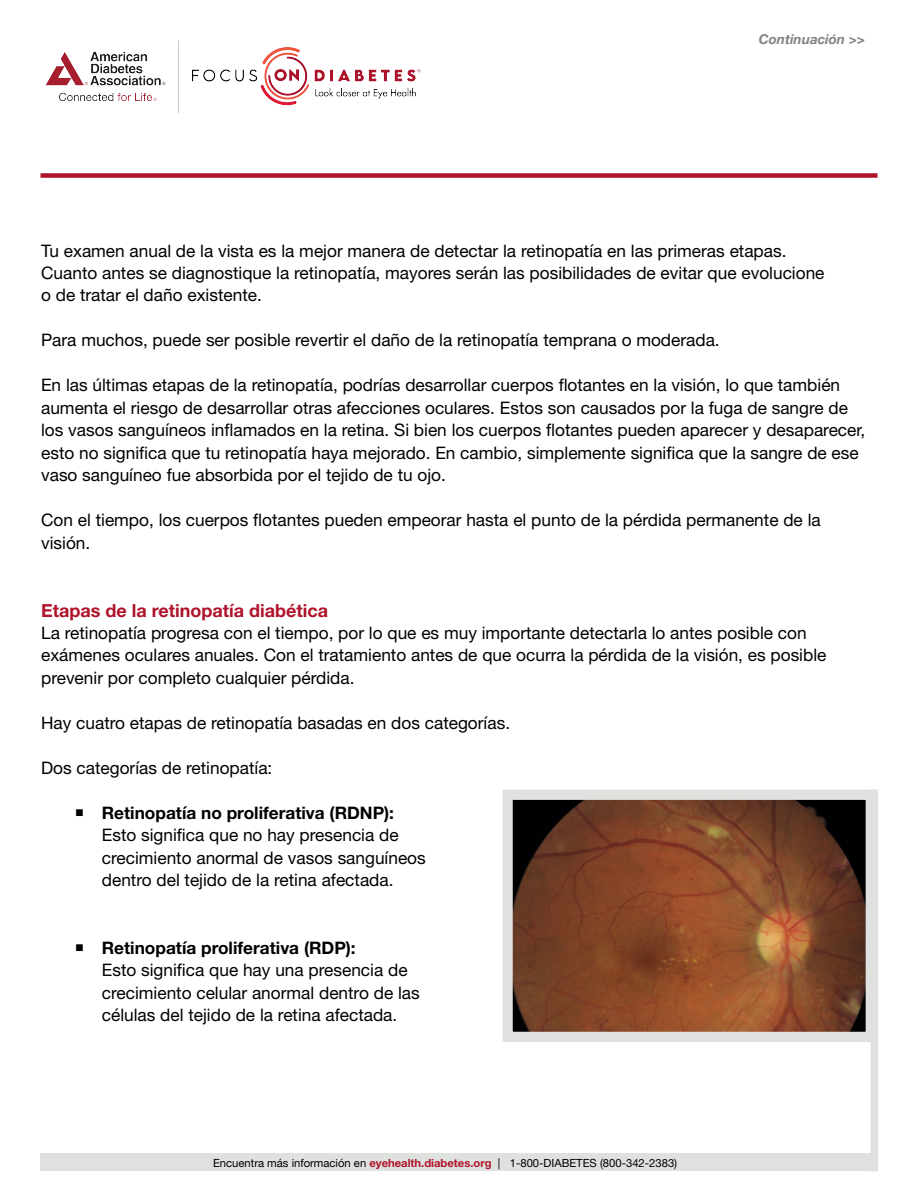
<style>
.page{position:relative;width:918px;height:1188px;background:#fff}
.page>*{position:absolute;margin:0;border:0;box-sizing:border-box;transform-origin:0 0}
.t1{font:700 18px "Helvetica Neue LT Pro";color:#ae132a}
.t2{font:17.25px/22.5px "Helvetica Neue LT Pro";color:#000}
.t3{font:700 17.25px "Helvetica Neue LT Pro";color:#000}
.t4{font:italic 700 13.5px "Helvetica Neue";color:#808285}
.t5{font:11.25px "Helvetica Neue LT Pro";color:#000}
.s1{font-weight:700;color:#ae132a}
</style>
<div class="page">
<div style="left:40px;top:173px;width:838px;height:5px;background:#ae132a"></div>
<div style="left:40px;top:1154px;width:838px;height:18px;background:#dfe1df"></div>
<img style="left:514px;top:801px;width:351px;height:230px">
<div style="left:503px;top:790px;width:373px;height:252px;border:10px solid #dfe1df"></div>
<div style="left:871px;top:790px;width:7px;height:382px;background:#dfe1df"></div>
<img style="left:46px;top:40px;width:375px;height:73px">
<p class="t4" style="left:759px;top:28px;width:108px">Continuación &gt;&gt;</p>
<p class="t2" style="left:41px;top:239px;width:785px">Tu examen anual de la vista es la mejor manera de detectar la retinopatía en las primeras etapas.<br>Cuanto antes se diagnostique la retinopatía, mayores serán las posibilidades de evitar que evolucione o de tratar el daño existente.</p>
<p class="t2" style="left:41px;top:329px;width:680px">Para muchos, puede ser posible revertir el daño de la retinopatía temprana o moderada.</p>
<p class="t2" style="left:41px;top:374px;width:826px">En las últimas etapas de la retinopatía, podrías desarrollar cuerpos flotantes en la visión, lo que también aumenta el riesgo de desarrollar otras afecciones oculares. Estos son causados por la fuga de sangre de los vasos sanguíneos inflamados en la retina. Si bien los cuerpos flotantes pueden aparecer y desaparecer, esto no significa que tu retinopatía haya mejorado. En cambio, simplemente significa que la sangre de ese vaso sanguíneo fue absorbida por el tejido de tu ojo.</p>
<p class="t2" style="left:41px;top:509px;width:781px">Con el tiempo, los cuerpos flotantes pueden empeorar hasta el punto de la pérdida permanente de la visión.</p>
<p class="t1" style="left:41px;top:599px;width:288px">Etapas de la retinopatía diabética</p>
<p class="t2" style="left:41px;top:621px;width:787px">La retinopatía progresa con el tiempo, por lo que es muy importante detectarla lo antes posible con exámenes oculares anuales. Con el tratamiento antes de que ocurra la pérdida de la visión, es posible prevenir por completo cualquier pérdida.</p>
<p class="t2" style="left:41px;top:711px;width:471px">Hay cuatro etapas de retinopatía basadas en dos categorías.</p>
<p class="t2" style="left:41px;top:756px;width:233px">Dos categorías de retinopatía:</p>
<p class="t3" style="left:102px;top:802px;width:294px">Retinopatía no proliferativa (RDNP):</p>
<p class="t2" style="left:102px;top:824px;width:325px">Esto significa que no hay presencia de crecimiento anormal de vasos sanguíneos dentro del tejido de la retina afectada.</p>
<p class="t3" style="left:102px;top:937px;width:255px">Retinopatía proliferativa (RDP):</p>
<p class="t2" style="left:102px;top:959px;width:319px">Esto significa que hay una presencia de crecimiento celular anormal dentro de las células del tejido de la retina afectada.</p>
<p class="t5" style="left:213px;top:1156px;width:466px">Encuentra más información en <span class="s1">eyehealth.diabetes.org</span> | 1-800-DIABETES (800-342-2383)</p>
</div>
